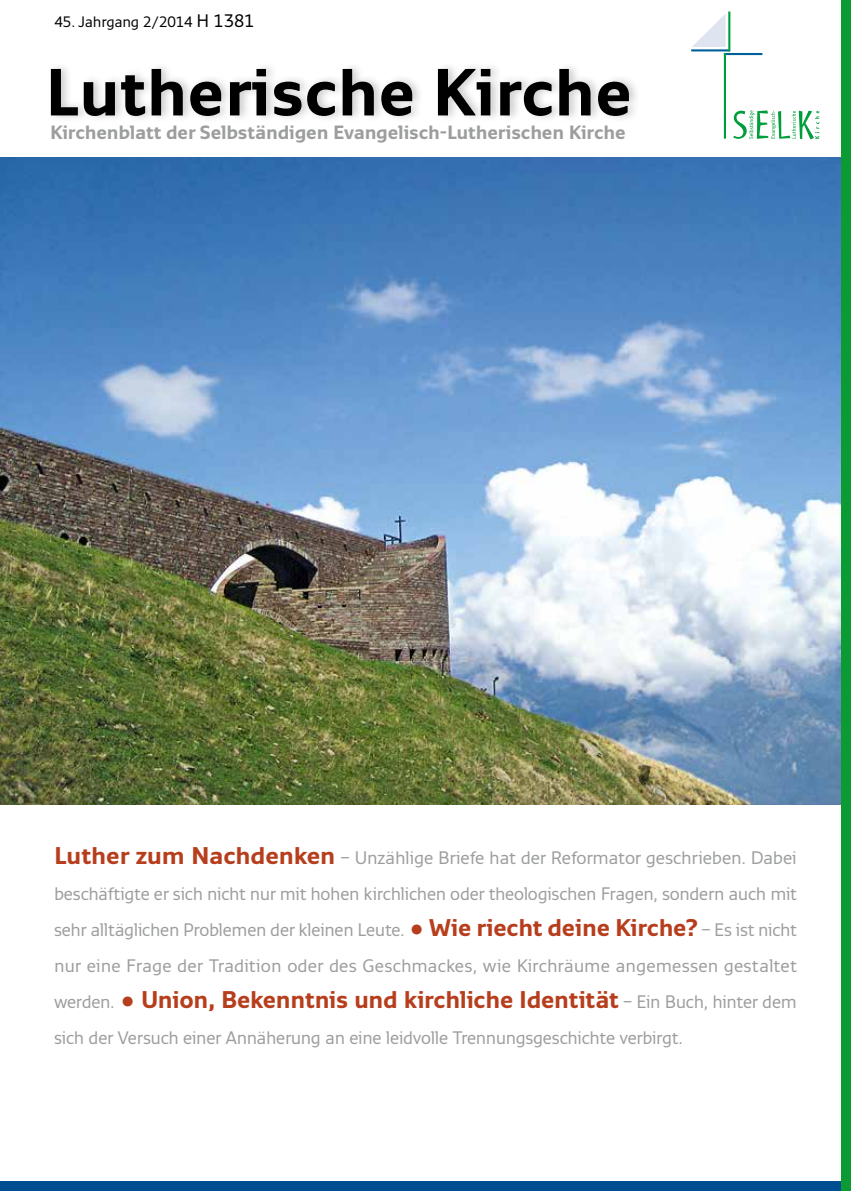
<style>
.page{position:relative;width:851px;height:1191px;background:#fff}
.page>*{position:absolute;margin:0;border:0;box-sizing:border-box;transform-origin:0 0}
.t1{font:700 66px "Monitor";letter-spacing:-.005em;color:#000}
.t2{font:700 24px "Monitor";letter-spacing:-.02em;color:#b73e1d}
.t3{font:700 19.05px "Monitor";letter-spacing:-.015em;color:#9c9d9d}
.t4{font:18px/36px "Monitor";letter-spacing:-.02em;color:#9c9d9d;text-align:justify}
.t5{font:15px "Monitor";letter-spacing:-.025em;color:#000}
.s1{font-size:18px}
.s2{font-weight:700;font-size:24px;color:#b73e1d}
.s3{font-weight:400;font-size:18px;color:#9c9d9d}
</style>
<div class="page">
<img style="left:0;top:157px;width:840px;height:648px">
<div style="left:47px;top:61px;width:594px;height:63px;background:#000;opacity:.2"></div>
<div style="left:0;top:1181px;width:850px;height:10px;background:#004e91"></div>
<div style="left:840px;top:0;width:10px;height:1191px;background:#0b9a33"></div>
<hr style="left:691px;top:49px;width:38px;height:2px;background:#00619a">
<hr style="left:728px;top:11px;width:2px;height:40px;background:#009d3b">
<hr style="left:723px;top:53px;width:39px;height:2px;background:#00619a">
<svg style="left:692px;top:14px;width:33px;height:33px"></svg>
<hr style="left:723px;top:53px;width:2px;height:86px;background:#009d3b">
<svg style="left:733px;top:110px;width:86px;height:29px"></svg>
<p class="t5" style="left:54px;top:13px;width:202px">45. Jahrgang 2/2014 <span class="s1">H 1381</span></p>
<h1 class="t1" style="left:45px;top:52px;width:589px">Lutherische Kirche</h1>
<p class="t3" style="left:50px;top:120px;width:577px">Kirchenblatt der Selbständigen Evangelisch-Lutherischen Kirche</p>
<p class="t4" style="left:54px;top:839px;width:744px"><span class="s2">Luther zum Nachdenken</span> – Unzählige Briefe hat der Reformator geschrieben. Dabei beschäftigte er sich nicht nur mit hohen kirchlichen oder theologischen Fragen, sondern auch mit sehr alltäglichen Problemen der kleinen Leute. <span class="s2">• Wie riecht deine Kirche?</span> – Es ist nicht nur eine Frage der Tradition oder des Geschmackes, wie Kirchräume angemessen gestaltet</p>
<h2 class="t2" style="left:54px;top:985px;width:744px"><span class="s3">werden.</span> • Union, Bekenntnis und kirchliche Identität <span class="s3">– Ein Buch, hinter dem</span></h2>
<p class="t4" style="left:54px;top:1019px;width:630px">sich der Versuch einer Annäherung an eine leidvolle Trennungsgeschichte verbirgt.</p>
</div>
